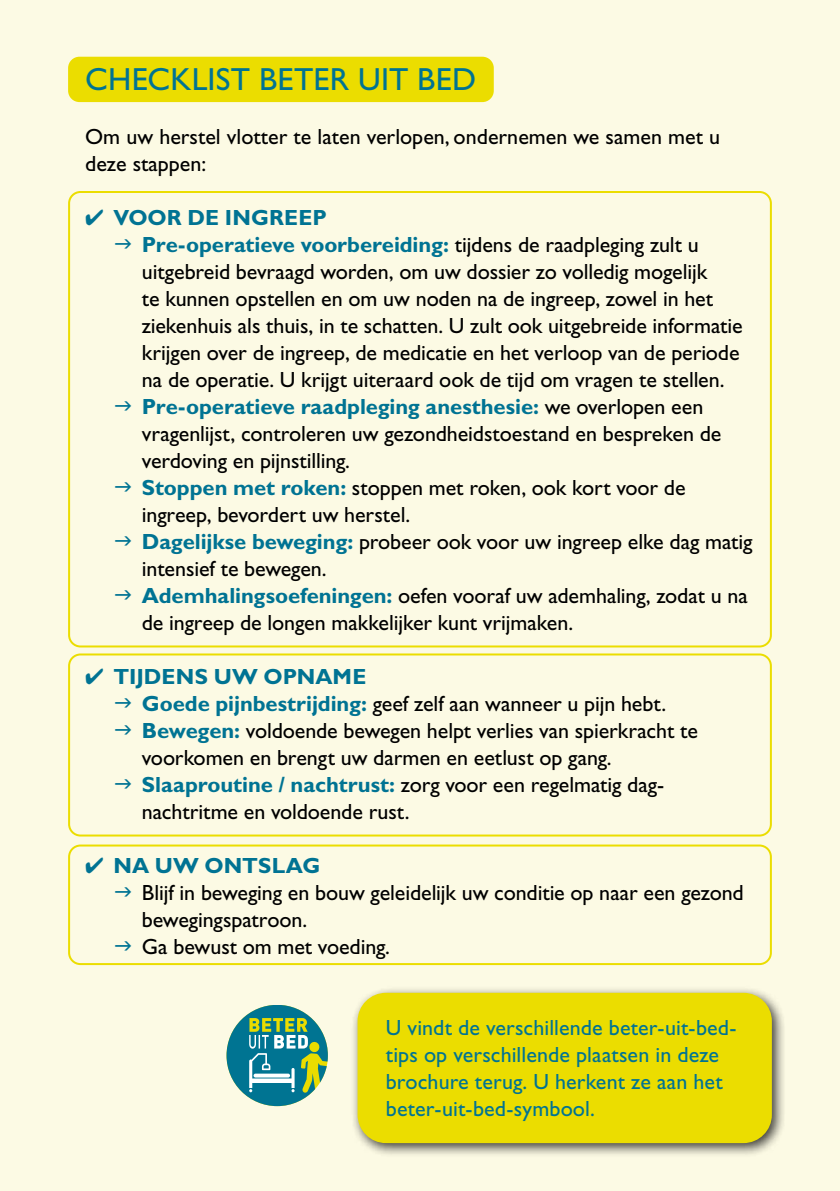
<style>
.page{position:relative;width:840px;height:1191px;background:#fff}
.page>*{position:absolute;margin:0;border:0;box-sizing:border-box;transform-origin:0 0}
.t1{font:32px "Gill Sans Std";letter-spacing:.01em;color:#007393}
.t2{font:22px/27px "Gill Sans Std";letter-spacing:-.005em;color:#000}
.t3{font:22px/27px "Gill Sans Std";letter-spacing:.005em;color:#007393}
.s1{color:#007393}
.s2{font-weight:700;color:#007393}
</style>
<div class="page">
<div style="left:0;top:0;width:839px;height:1191px;background:#fcfae4"></div>
<div style="left:350px;top:985px;width:436px;height:173px;background:#000;opacity:.75"></div>
<div style="left:357px;top:992px;width:414px;height:151px;background:#ebdd00;border-radius:28px"></div>
<div style="left:68px;top:57px;width:425px;height:45px;background:#ebdd00;border-radius:11px"></div>
<div style="left:68px;top:191px;width:703px;height:456px;border:2px solid #ebdd00;border-radius:11px"></div>
<div style="left:68px;top:653px;width:703px;height:183px;border:2px solid #ebdd00;border-radius:11px"></div>
<div style="left:68px;top:844px;width:703px;height:121px;border:2px solid #ebdd00;border-radius:11px"></div>
<svg style="left:226px;top:1005px;width:102px;height:101px"></svg>
<svg style="left:253px;top:1073px;width:37px;height:4px"></svg>
<h1 class="t1" style="left:85px;top:61px;width:392px">CHECKLIST BETER UIT BED</h1>
<p class="t2" style="left:85px;top:123px;width:636px">Om uw herstel vlotter te laten verlopen, ondernemen we samen met u deze stappen:</p>
<p class="t2" style="left:142px;top:204px;width:612px;text-indent:-57px"><span class="s1">✔</span> <span class="s2">VOOR DE INGREEP<br>Pre-operatieve voorbereiding:</span> tijdens de raadpleging zult u uitgebreid bevraagd worden, om uw dossier zo volledig mogelijk<br>te kunnen opstellen en om uw noden na de ingreep, zowel in het ziekenhuis als thuis, in te schatten. U zult ook uitgebreide informatie krijgen over de ingreep, de medicatie en het verloop van de periode na de operatie. U krijgt uiteraard ook de tijd om vragen te stellen.<br><span class="s2">Pre-operatieve raadpleging anesthesie:</span> we overlopen een vragenlijst, controleren uw gezondheidstoestand en bespreken de verdoving en pijnstilling.<br><span class="s2">Stoppen met roken:</span> stoppen met roken, ook kort voor de ingreep, bevordert uw herstel.<br><span class="s2">Dagelijkse beweging:</span> probeer ook voor uw ingreep elke dag matig intensief te bewegen.<br><span class="s2">Ademhalingsoefeningen:</span> oefen vooraf uw ademhaling, zodat u na de ingreep de longen makkelijker kunt vrijmaken.</p>
<p class="t2" style="left:142px;top:663px;width:557px;text-indent:-57px"><span class="s1">✔</span> <span class="s2">TIJDENS UW OPNAME<br>Goede pijnbestrijding:</span> geef zelf aan wanneer u pijn hebt.<br><span class="s2">Bewegen:</span> voldoende bewegen helpt verlies van spierkracht te voorkomen en brengt uw darmen en eetlust op gang.<br><span class="s2">Slaaproutine / nachtrust:</span> zorg voor een regelmatig dag&shy;nachtritme en voldoende rust.</p>
<p class="t2" style="left:142px;top:852px;width:603px;text-indent:-57px"><span class="s1">✔</span> <span class="s2">NA UW ONTSLAG<br></span>Blijf in beweging en bouw geleidelijk uw conditie op naar een gezond bewegingspatroon.<br>Ga bewust om met voeding.</p>
<p class="t3" style="left:385px;top:1014px;width:352px">U vindt de verschillende beter-uit-bed&shy;tips op verschillende plaatsen in deze brochure terug. U herkent ze aan het beter-uit-bed-symbool.</p>
</div>
